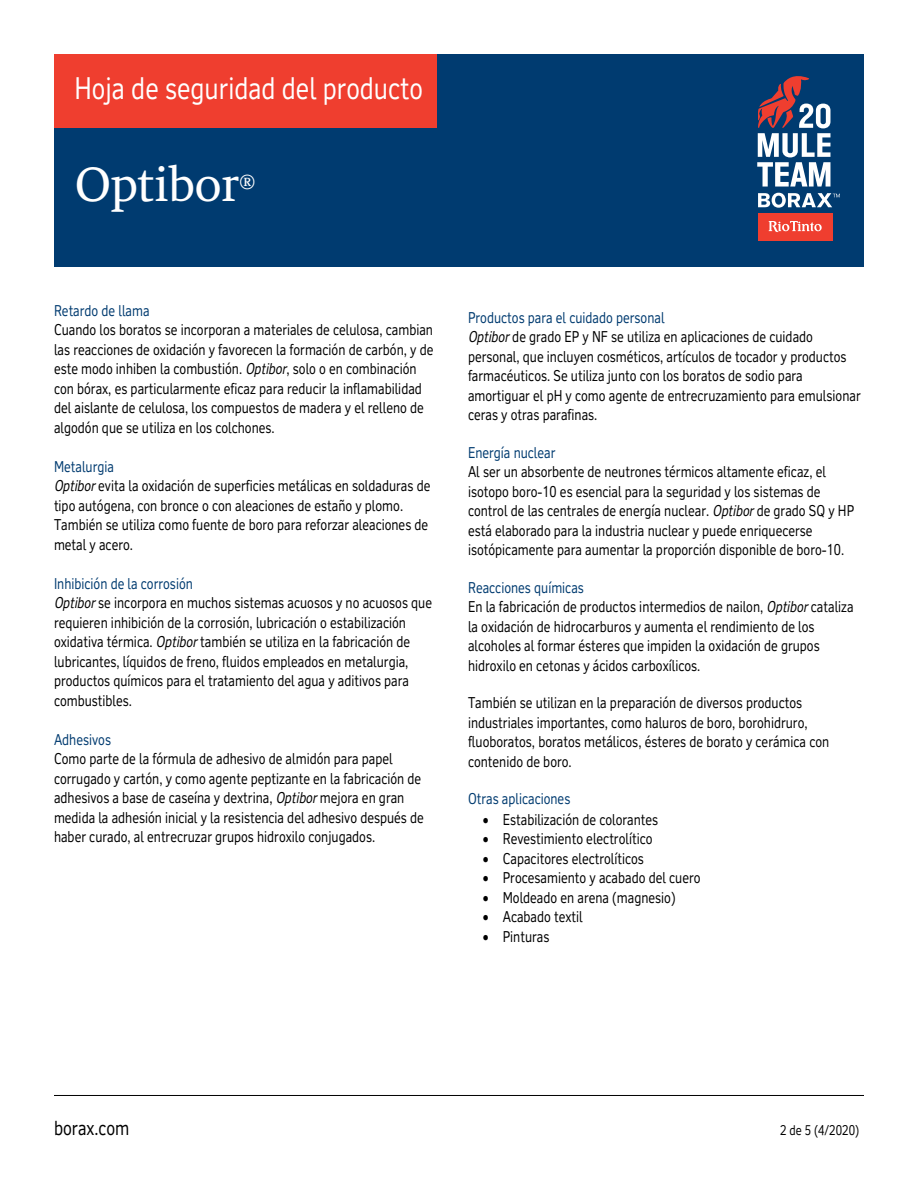
<style>
.page{position:relative;width:918px;height:1188px;background:#fff}
.page>*{position:absolute;margin:0;border:0;box-sizing:border-box;transform-origin:0 0}
.t1{font:49.5px "RT Albanese";color:#fff}
.t2{font:30px "RT Vickerman";color:#fff;scale:.85 1}
.t3{font:21px "RT Albanese";color:#fff}
.t4{font:19.5px "RT Vickerman";color:#000;scale:.85 1}
.t5{font:15px/19.5px "RT Vickerman";color:#000;scale:.85 1}
.t6{font:15px "RT Vickerman";color:#003b70;scale:.85 1}
.t7{font:13.5px "RT Vickerman";color:#000;scale:.85 1}
.s1{font-style:italic}
.s2{color:#003b70}
</style>
<div class="page">
<hr style="left:54px;top:1095px;width:810px;height:1px;background:#000">
<div style="left:54px;top:54px;width:810px;height:213px;background:#003b70"></div>
<svg style="left:757px;top:76px;width:73px;height:111px"></svg>
<svg style="left:758px;top:193px;width:82px;height:15px"></svg>
<div style="left:758px;top:213px;width:75px;height:27px;background:#ef3e2f"></div>
<svg style="left:769px;top:221px;width:53px;height:11px"></svg>
<div style="left:54px;top:54px;width:382px;height:73px;background:#ef3e2f"></div>
<h2 class="t2" style="left:75px;top:70px;width:412px">Hoja de seguridad del producto</h2>
<h1 class="t1" style="left:75px;top:155px;width:165px">Optibor</h1>
<h3 class="t3" style="left:239px;top:170px;width:18px">®</h3>
<p class="t6" style="left:54px;top:301px;width:114px">Retardo de llama</p>
<p class="t5" style="left:54px;top:320px;width:448px">Cuando los boratos se incorporan a materiales de celulosa, cambian las reacciones de oxidación y favorecen la formación de carbón, y de este modo inhiben la combustión. <span class="s1">Optibor</span>, solo o en combinación con bórax, es particularmente eficaz para reducir la inflamabilidad del aislante de celulosa, los compuestos de madera y el relleno de algodón que se utiliza en los colchones.</p>
<p class="t5" style="left:54px;top:457px;width:444px"><span class="s2">Metalurgia<br></span><span class="s1">Optibor</span> evita la oxidación de superficies metálicas en soldaduras de tipo autógena, con bronce o con aleaciones de estaño y plomo.<br>También se utiliza como fuente de boro para reforzar aleaciones de metal y acero.</p>
<p class="t5" style="left:54px;top:574px;width:446px"><span class="s2">Inhibición de la corrosión<br></span><span class="s1">Optibor</span> se incorpora en muchos sistemas acuosos y no acuosos que requieren inhibición de la corrosión, lubricación o estabilización oxidativa térmica. <span class="s1">Optibor</span> también se utiliza en la fabricación de lubricantes, líquidos de freno, fluidos empleados en metalurgia, productos químicos para el tratamiento del agua y aditivos para combustibles.</p>
<p class="t6" style="left:54px;top:730px;width:69px">Adhesivos</p>
<p class="t5" style="left:54px;top:749px;width:437px">Como parte de la fórmula de adhesivo de almidón para papel corrugado y cartón, y como agente peptizante en la fabricación de adhesivos a base de caseína y dextrina, <span class="s1">Optibor</span> mejora en gran medida la adhesión inicial y la resistencia del adhesivo después de haber curado, al entrecruzar grupos hidroxilo conjugados.</p>
<p class="t5" style="left:468px;top:307px;width:464px"><span class="s2">Productos para el cuidado personal<br></span><span class="s1">Optibor</span> de grado EP y NF se utiliza en aplicaciones de cuidado personal, que incluyen cosméticos, artículos de tocador y productos farmacéuticos. Se utiliza junto con los boratos de sodio para amortiguar el pH y como agente de entrecruzamiento para emulsionar ceras y otras parafinas.</p>
<p class="t6" style="left:468px;top:443px;width:104px">Energía nuclear</p>
<p class="t5" style="left:468px;top:462px;width:456px">Al ser un absorbente de neutrones térmicos altamente eficaz, el isotopo boro-10 es esencial para la seguridad y los sistemas de control de las centrales de energía nuclear. <span class="s1">Optibor</span> de grado SQ y HP está elaborado para la industria nuclear y puede enriquecerse isotópicamente para aumentar la proporción disponible de boro-10.</p>
<p class="t5" style="left:468px;top:577px;width:455px"><span class="s2">Reacciones químicas<br></span>En la fabricación de productos intermedios de nailon, <span class="s1">Optibor</span> cataliza la oxidación de hidrocarburos y aumenta el rendimiento de los alcoholes al formar ésteres que impiden la oxidación de grupos hidroxilo en cetonas y ácidos carboxílicos.</p>
<p class="t5" style="left:468px;top:693px;width:427px">También se utilizan en la preparación de diversos productos industriales importantes, como haluros de boro, borohidruro, fluoboratos, boratos metálicos, ésteres de borato y cerámica con contenido de boro.</p>
<p class="t6" style="left:468px;top:790px;width:122px">Otras aplicaciones</p>
<p class="t5" style="left:483px;top:809px;width:208px">• Estabilización de colorantes</p>
<p class="t5" style="left:483px;top:829px;width:201px">• Revestimiento electrolítico</p>
<p class="t5" style="left:483px;top:848px;width:191px">• Capacitores electrolíticos</p>
<p class="t5" style="left:483px;top:868px;width:258px">• Procesamiento y acabado del cuero</p>
<p class="t5" style="left:483px;top:887px;width:228px">• Moldeado en arena (magnesio)</p>
<p class="t5" style="left:483px;top:907px;width:119px">• Acabado textil</p>
<p class="t5" style="left:483px;top:927px;width:80px">• Pinturas</p>
<h3 class="t4" style="left:54px;top:1116px;width:90px">borax.com</h3>
<p class="t7" style="left:780px;top:1122px;width:95px">2 de 5 (4/2020)</p>
</div>
